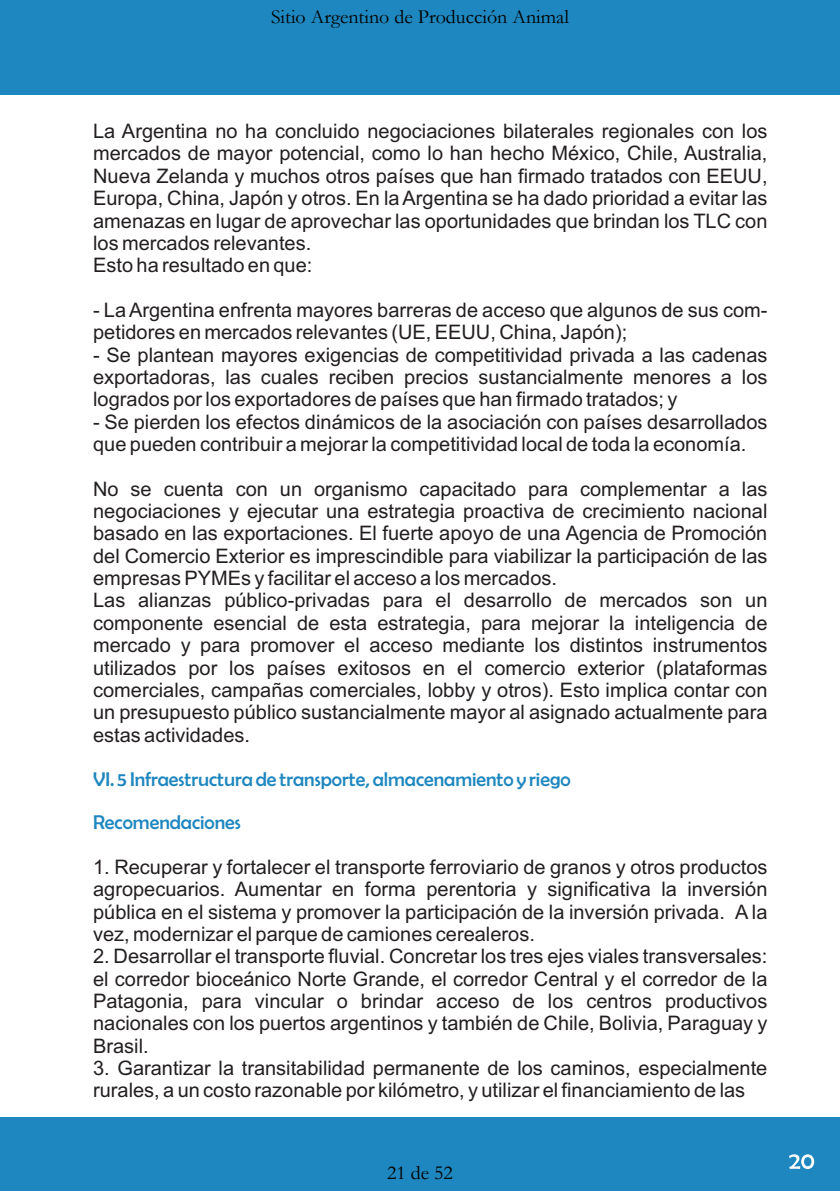
<style>
.page{position:relative;width:840px;height:1191px;background:#fff}
.page>*{position:absolute;margin:0;border:0;box-sizing:border-box;transform-origin:0 0}
.t1{font:20px/22.4px "Arial";color:#231f20}
.t2{font:20px/43.8px "Berlin Sans FB";color:#1e87bf}
.t3{font:20px "Garamond";color:#000}
</style>
<div class="page">
<div style="left:0;top:0;width:839px;height:94px;background:#1e87bf"></div>
<div style="left:0;top:1116px;width:839px;height:74px;background:#1e87bf"></div>
<svg style="left:789px;top:1154px;width:24px;height:15px"></svg>
<p class="t3" style="left:271px;top:3px;width:299px">Sitio Argentino de Producción Animal</p>
<p class="t1" style="left:93px;top:122px;width:675px">La Argentina no ha concluido negociaciones bilaterales regionales con los mercados de mayor potencial, como lo han hecho México, Chile, Australia, Nueva Zelanda y muchos otros países que han firmado tratados con EEUU, Europa, China, Japón y otros. En la Argentina se ha dado prioridad a evitar las amenazas en lugar de aprovechar las oportunidades que brindan los TLC con los mercados relevantes.<br>Esto ha resultado en que:</p>
<p class="t1" style="left:93px;top:300px;width:675px">- La Argentina enfrenta mayores barreras de acceso que algunos de sus com&shy;petidores en mercados relevantes (UE, EEUU, China, Japón);</p>
<p class="t1" style="left:93px;top:345px;width:675px;text-align:justify">- Se plantean mayores exigencias de competitividad privada a las cadenas exportadoras, las cuales reciben precios sustancialmente menores a los logrados por los exportadores de países que han firmado tratados; y</p>
<p class="t1" style="left:93px;top:412px;width:675px">- Se pierden los efectos dinámicos de la asociación con países desarrollados que pueden contribuir a mejorar la competitividad local de toda la economía.</p>
<p class="t1" style="left:93px;top:479px;width:675px">No se cuenta con un organismo capacitado para complementar a las negociaciones y ejecutar una estrategia proactiva de crecimiento nacional basado en las exportaciones. El fuerte apoyo de una Agencia de Promoción del Comercio Exterior es imprescindible para viabilizar la participación de las empresas PYMEs y facilitar el acceso a los mercados.<br>Las alianzas público-privadas para el desarrollo de mercados son un componente esencial de esta estrategia, para mejorar la inteligencia de mercado y para promover el acceso mediante los distintos instrumentos utilizados por los países exitosos en el comercio exterior (plataformas comerciales, campañas comerciales, lobby y otros). Esto implica contar con un presupuesto público sustancialmente mayor al asignado actualmente para estas actividades.</p>
<p class="t2" style="left:93px;top:756px;width:479px">VI. 5 Infraestructura de transporte, almacenamiento y riego<br>Recomendaciones</p>
<p class="t1" style="left:93px;top:857px;width:675px;text-align:justify">1. Recuperar y fortalecer el transporte ferroviario de granos y otros productos agropecuarios. Aumentar en forma perentoria y significativa la inversión pública en el sistema y promover la participación de la inversión privada. A la vez, modernizar el parque de camiones cerealeros.</p>
<p class="t1" style="left:93px;top:947px;width:675px;text-align:justify">2. Desarrollar el transporte fluvial. Concretar los tres ejes viales transversales: el corredor bioceánico Norte Grande, el corredor Central y el corredor de la Patagonia, para vincular o brindar acceso de los centros productivos nacionales con los puertos argentinos y también de Chile, Bolivia, Paraguay y Brasil.</p>
<p class="t1" style="left:93px;top:1058px;width:675px">3. Garantizar la transitabilidad permanente de los caminos, especialmente rurales, a un costo razonable por kilómetro, y utilizar el financiamiento de las</p>
<p class="t3" style="left:387px;top:1159px;width:67px">21 de 52</p>
</div>
